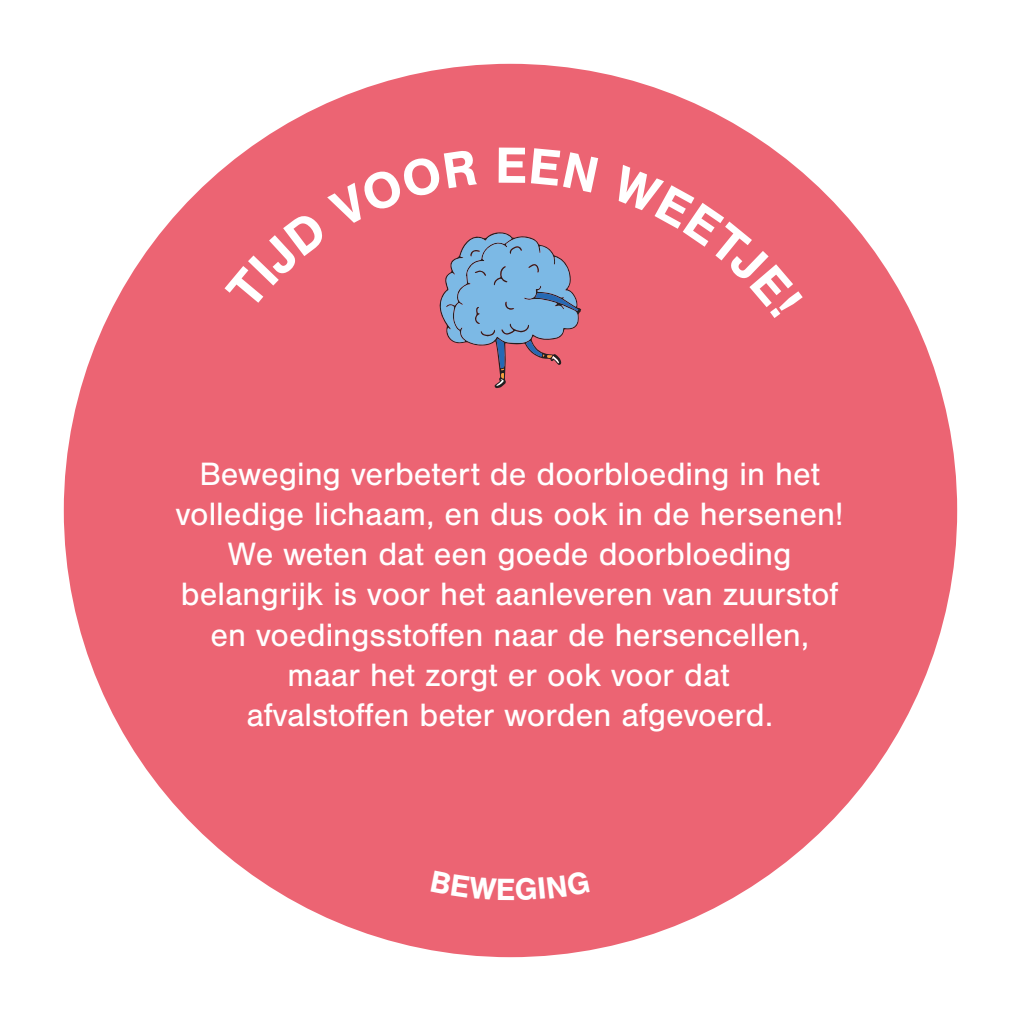
<style>
.page{position:relative;width:1021px;height:1021px;background:#fff}
.page>*{position:absolute;margin:0;border:0;box-sizing:border-box;transform-origin:0 0}
.t1{font:700 52.65px "Nimbus San";color:#fff}
.t2{font:33.52px/40.3px "Nimbus San";color:#fff;text-align:center}
.t3{font:700 31.95px "Nimbus San";color:#fff}
</style>
<div class="page">
<div style="left:64px;top:64px;width:893px;height:893px;background:#ec6473;border-radius:50%"></div>
<svg style="left:224px;top:148px;width:358px;height:240px"></svg>
<h1 class="t1" style="left:495px;top:136px;width:34px">E</h1>
<p class="t2" style="left:176px;top:454px;width:669px">Beweging verbetert de doorbloeding in het volledige lichaam, en dus ook in de hersenen!<br>We weten dat een goede doorbloeding belangrijk is voor het aanleveren van zuurstof en voedingsstoffen naar de hersencellen, maar het zorgt er ook voor dat<br>afvalstoffen beter worden afgevoerd.</p>
<p class="t3" style="left:495px;top:871px;width:21px">E</p>
</div>
